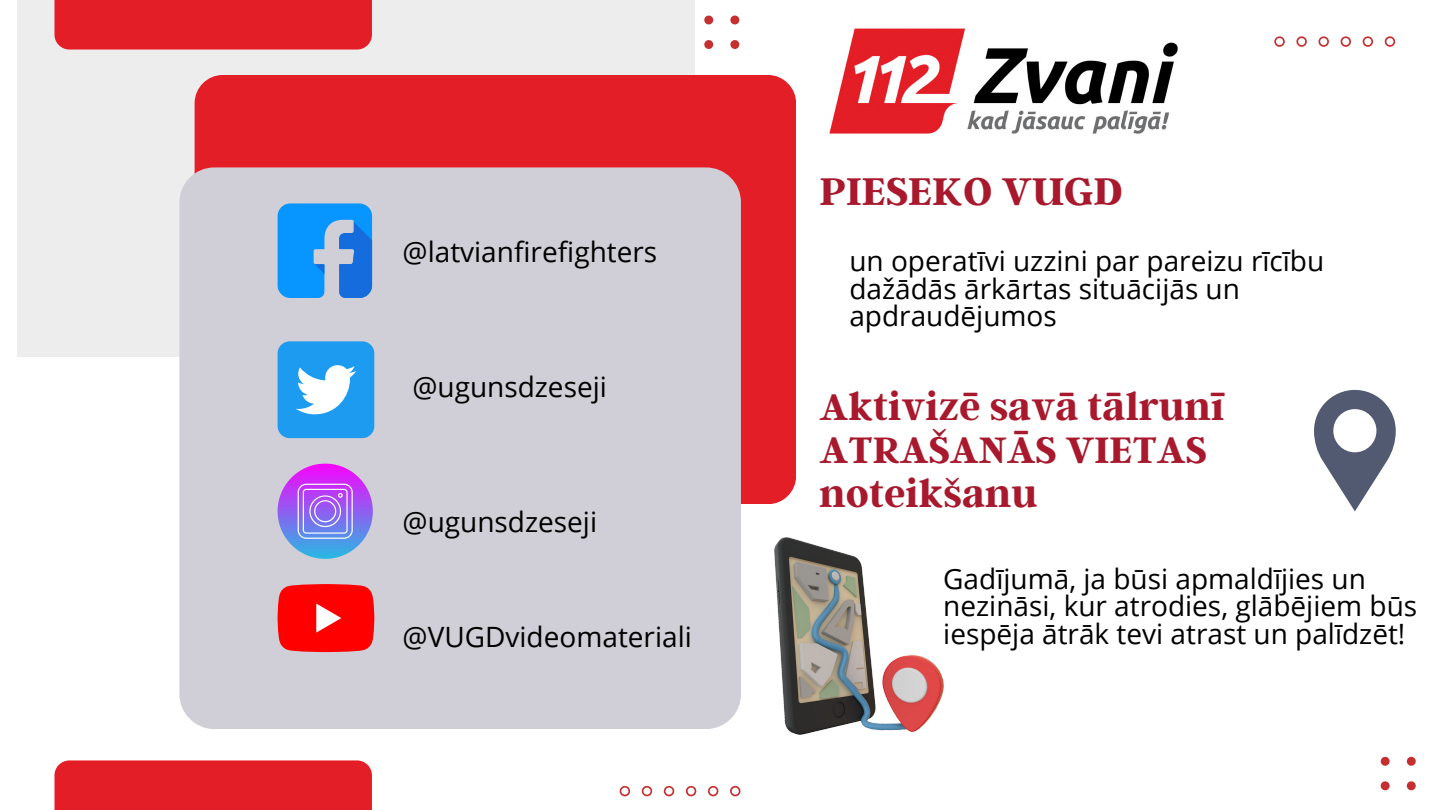
<style>
.page{position:relative;width:1440px;height:810px;background:#fff}
.page>*{position:absolute;margin:0;border:0;box-sizing:border-box;transform-origin:0 0}
.t1{font:700 43px "Argent CF";color:#a8192d}
.t2{font:700 41px/43.5px "Argent CF";color:#a8192d}
.t3{font:28px/27.8px "Open Sans";color:#000}
</style>
<div class="page">
<div style="left:17px;top:0;width:678px;height:357px;background:#ededed"></div>
<div style="left:54px;top:760px;width:318px;height:50px;background:#e41e26"></div>
<div style="left:54px;top:0;width:318px;height:49px;background:#e41e26"></div>
<svg style="left:704px;top:15px;width:36px;height:34px"></svg>
<svg style="left:1381px;top:756px;width:35px;height:35px"></svg>
<div style="left:195px;top:75px;width:601px;height:429px;background:#e41e26;border-radius:28px"></div>
<div style="left:179px;top:167px;width:562px;height:562px;background:#d0cfd7;border-radius:35px"></div>
<svg style="left:620px;top:785px;width:121px;height:12px"></svg>
<img style="left:829px;top:28px;width:349px;height:106px">
<svg style="left:1274px;top:36px;width:122px;height:11px"></svg>
<svg style="left:278px;top:203px;width:94px;height:95px"></svg>
<svg style="left:278px;top:464px;width:95px;height:95px"></svg>
<div style="left:278px;top:341px;width:96px;height:97px;background:#1d9bf0;border-radius:12px"></div>
<svg style="left:296px;top:365px;width:60px;height:49px"></svg>
<svg style="left:278px;top:584px;width:96px;height:68px;background:#fc191a"></svg>
<img style="left:775px;top:538px;width:168px;height:197px">
<svg style="left:1314px;top:390px;width:82px;height:121px"></svg>
<p class="t3" style="left:403px;top:237px;width:256px">@latvianfirefighters</p>
<p class="t3" style="left:412px;top:372px;width:196px">@ugunsdzeseji</p>
<p class="t3" style="left:403px;top:507px;width:196px">@ugunsdzeseji</p>
<p class="t3" style="left:403px;top:622px;width:291px">@VUGDvideomateriali</p>
<h1 class="t1" style="left:820px;top:164px;width:305px">PIESEKO VUGD</h1>
<p class="t3" style="left:849px;top:246px;width:476px">un operatīvi uzzini par pareizu rīcību dažādās ārkārtas situācijās un apdraudējumos</p>
<h2 class="t2" style="left:820px;top:383px;width:406px">Aktivizē savā tālrunī<br>ATRAŠANĀS VIETAS noteikšanu</h2>
<p class="t3" style="left:943px;top:564px;width:475px">Gadījumā, ja būsi apmaldījies un nezināsi, kur atrodies, glābējiem būs iespēja ātrāk tevi atrast un palīdzēt!</p>
</div>
